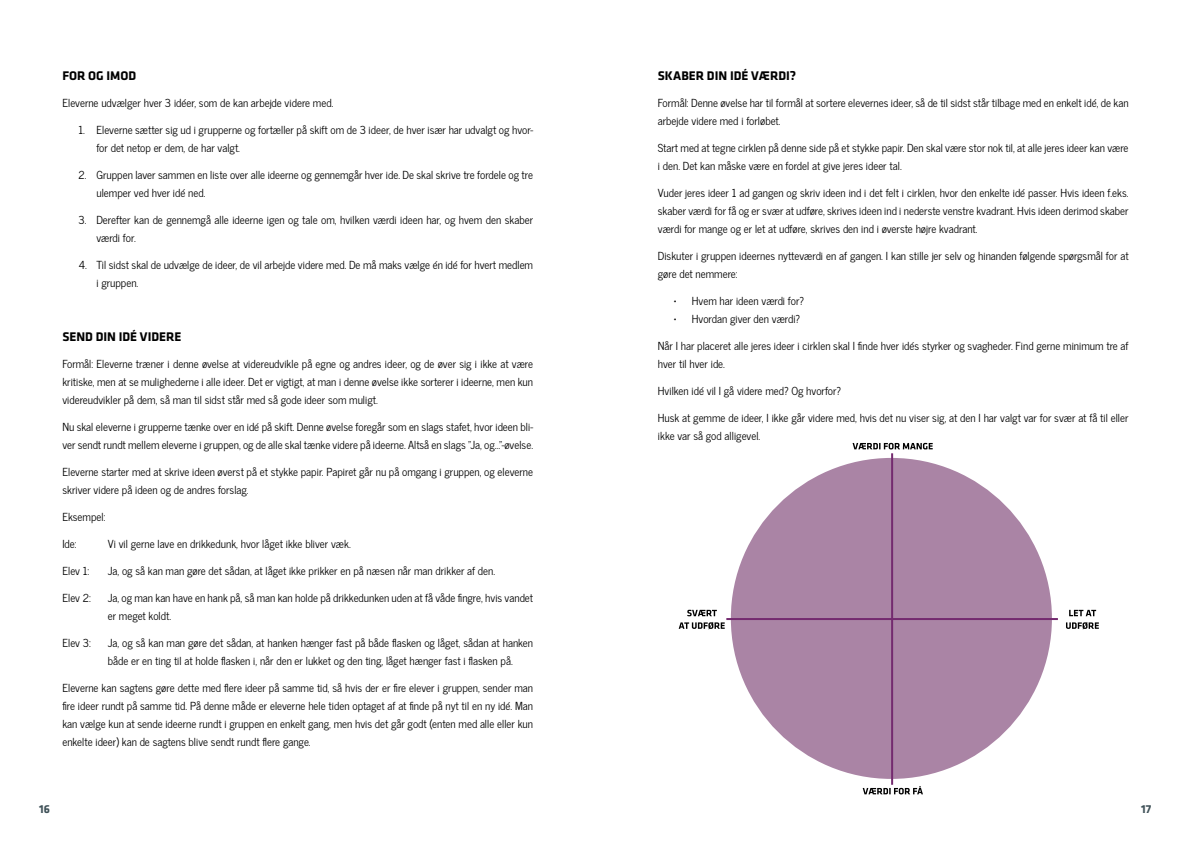
<style>
.page{position:relative;width:1191px;height:842px;background:#fff}
.page>*{position:absolute;margin:0;border:0;box-sizing:border-box;transform-origin:0 0}
.t1{font:700 13px "Klavika";color:#000}
.t2{font:700 12px "Klavika";color:#3f5158}
.t3{font:11px/18px "News Cycle";color:#000}
</style>
<div class="page">
<div style="left:731px;top:458px;width:321px;height:321px;background:#aa84a5;border-radius:50%"></div>
<hr style="left:891px;top:453px;width:2px;height:332px;background:#742a6f">
<hr style="left:726px;top:618px;width:332px;height:2px;background:#742a6f">
<svg style="left:852px;top:443px;width:80px;height:6px"></svg>
<svg style="left:862px;top:786px;width:61px;height:8px"></svg>
<svg style="left:678px;top:622px;width:46px;height:7px"></svg>
<svg style="left:687px;top:610px;width:30px;height:6px"></svg>
<svg style="left:1066px;top:622px;width:32px;height:7px"></svg>
<svg style="left:1069px;top:610px;width:27px;height:6px"></svg>
<p class="t1" style="left:62px;top:67px;width:75px">FOR OG IMOD</p>
<p class="t3" style="left:62px;top:94px;width:272px">Eleverne udvælger hver 3 idéer, som de kan arbejde videre med.</p>
<p class="t3" style="left:96px;top:121px;width:438px;text-indent:-18px">1. Eleverne sætter sig ud i grupperne og fortæller på skift om de 3 ideer, de hver især har udvalgt og hvor&shy;for det netop er dem, de har valgt.</p>
<p class="t3" style="left:96px;top:166px;width:438px;text-indent:-18px">2. Gruppen laver sammen en liste over alle ideerne og gennemgår hver ide. De skal skrive tre fordele og tre ulemper ved hver idé ned.</p>
<p class="t3" style="left:96px;top:211px;width:438px;text-indent:-18px">3. Derefter kan de gennemgå alle ideerne igen og tale om, hvilken værdi ideen har, og hvem den skaber værdi for.</p>
<p class="t3" style="left:96px;top:256px;width:438px;text-indent:-18px">4. Til sidst skal de udvælge de ideer, de vil arbejde videre med. De må maks vælge én idé for hvert medlem i gruppen.</p>
<p class="t1" style="left:62px;top:328px;width:121px">SEND DIN IDÉ VIDERE</p>
<p class="t3" style="left:62px;top:355px;width:472px;text-align:justify">Formål: Eleverne træner i denne øvelse at videreudvikle på egne og andres ideer, og de øver sig i ikke at være kritiske, men at se mulighederne i alle ideer. Det er vigtigt, at man i denne øvelse ikke sorterer i ideerne, men kun videreudvikler på dem, så man til sidst står med så gode ideer som muligt.</p>
<p class="t3" style="left:62px;top:418px;width:472px">Nu skal eleverne i grupperne tænke over en idé på skift. Denne øvelse foregår som en slags stafet, hvor ideen bli&shy;ver sendt rundt mellem eleverne i gruppen, og de alle skal tænke videre på ideerne. Altså en slags ”Ja, og...”-øvelse.</p>
<p class="t3" style="left:62px;top:463px;width:472px">Eleverne starter med at skrive ideen øverst på et stykke papir. Papiret går nu på omgang i gruppen, og eleverne skriver videre på ideen og de andres forslag.</p>
<p class="t3" style="left:62px;top:508px;width:45px">Eksempel:</p>
<p class="t3" style="left:108px;top:535px;width:245px">Vi vil gerne lave en drikkedunk, hvor låget ikke bliver væk.</p>
<p class="t3" style="left:108px;top:562px;width:389px">Ja, og så kan man gøre det sådan, at låget ikke prikker en på næsen når man drikker af den.</p>
<p class="t3" style="left:108px;top:589px;width:427px">Ja, og man kan have en hank på, så man kan holde på drikkedunken uden at få våde fingre, hvis vandet er meget koldt.</p>
<p class="t3" style="left:108px;top:634px;width:427px">Ja, og så kan man gøre det sådan, at hanken hænger fast på både flasken og låget, sådan at hanken både er en ting til at holde flasken i, når den er lukket og den ting, låget hænger fast i flasken på.</p>
<p class="t3" style="left:62px;top:679px;width:472px;text-align:justify">Eleverne kan sagtens gøre dette med flere ideer på samme tid, så hvis der er fire elever i gruppen, sender man fire ideer rundt på samme tid. På denne måde er eleverne hele tiden optaget af at finde på nyt til en ny idé. Man kan vælge kun at sende ideerne rundt i gruppen en enkelt gang, men hvis det går godt (enten med alle eller kun enkelte ideer) kan de sagtens blive sendt rundt flere gange.</p>
<p class="t3" style="left:62px;top:535px;width:16px">Ide:</p>
<p class="t3" style="left:62px;top:562px;width:29px">Elev 1:</p>
<p class="t3" style="left:62px;top:589px;width:30px">Elev 2:</p>
<p class="t3" style="left:62px;top:634px;width:30px">Elev 3:</p>
<p class="t1" style="left:658px;top:67px;width:140px">SKABER DIN IDÉ VÆRDI?</p>
<p class="t3" style="left:658px;top:94px;width:472px">Formål: Denne øvelse har til formål at sortere elevernes ideer, så de til sidst står tilbage med en enkelt idé, de kan arbejde videre med i forløbet.</p>
<p class="t3" style="left:658px;top:139px;width:472px">Start med at tegne cirklen på denne side på et stykke papir. Den skal være stor nok til, at alle jeres ideer kan være i den. Det kan måske være en fordel at give jeres ideer tal.</p>
<p class="t3" style="left:658px;top:184px;width:472px;text-align:justify">Vuder jeres ideer 1 ad gangen og skriv ideen ind i det felt i cirklen, hvor den enkelte idé passer. Hvis ideen f.eks. skaber værdi for få og er svær at udføre, skrives ideen ind i nederste venstre kvadrant. Hvis ideen derimod skaber værdi for mange og er let at udføre, skrives den ind i øverste højre kvadrant.</p>
<p class="t3" style="left:658px;top:247px;width:472px">Diskuter i gruppen ideernes nytteværdi en af gangen. I kan stille jer selv og hinanden følgende spørgsmål for at gøre det nemmere:</p>
<p class="t3" style="left:674px;top:292px;width:132px">• Hvem har ideen værdi for?</p>
<p class="t3" style="left:674px;top:310px;width:128px">• Hvordan giver den værdi?</p>
<p class="t3" style="left:658px;top:337px;width:472px">Når I har placeret alle jeres ideer i cirklen skal I finde hver idés styrker og svagheder. Find gerne minimum tre af hver til hver ide.</p>
<p class="t3" style="left:658px;top:382px;width:185px">Hvilken idé vil I gå videre med? Og hvorfor?</p>
<p class="t3" style="left:658px;top:409px;width:472px">Husk at gemme de ideer, I ikke går videre med, hvis det nu viser sig, at den I har valgt var for svær at få til eller ikke var så god alligevel.</p>
<p class="t2" style="left:39px;top:800px;width:12px">16</p>
<p class="t2" style="left:1141px;top:800px;width:12px">17</p>
</div>
